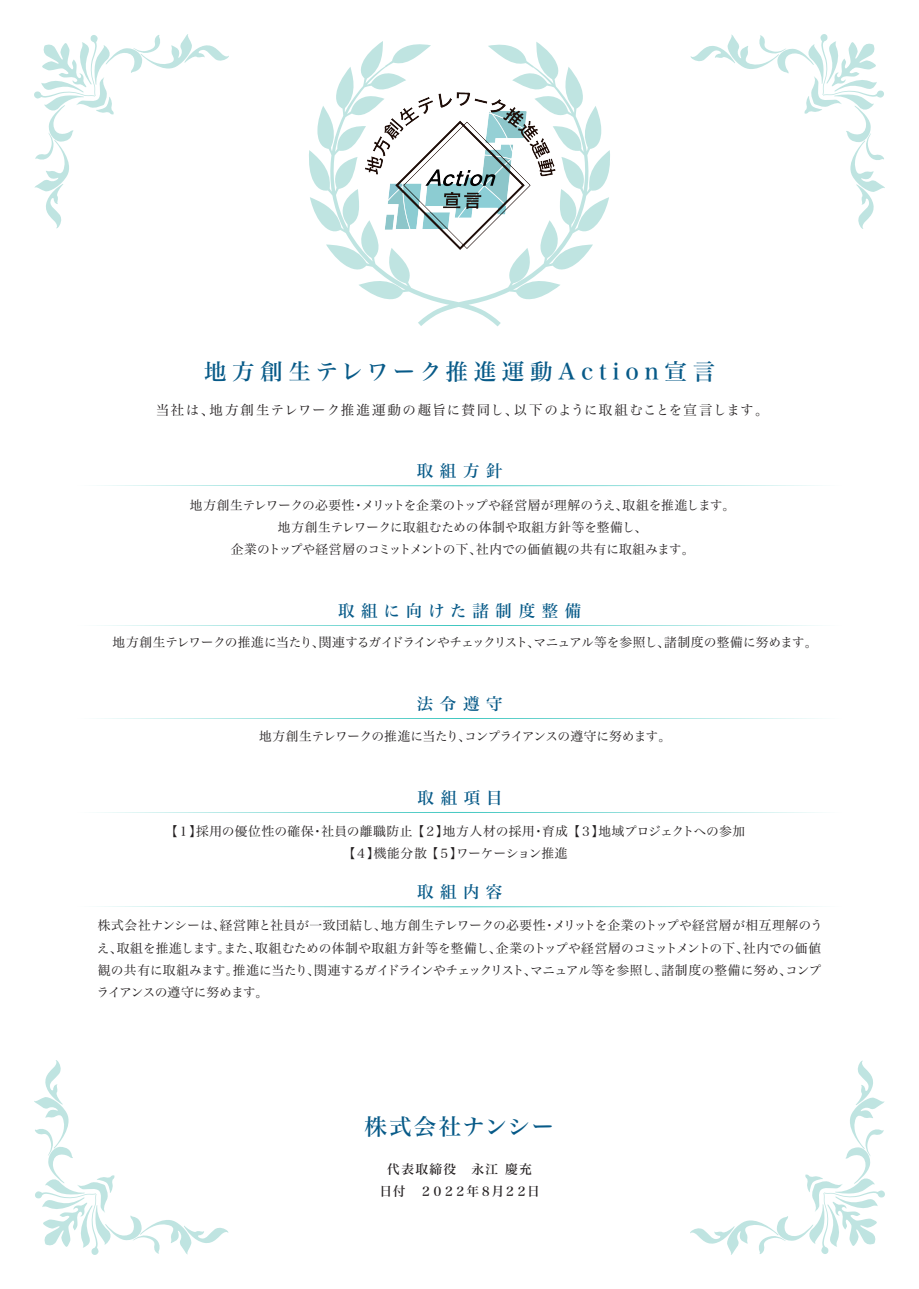
<style>
.page{position:relative;width:919px;height:1289px;background:#fff}
.page>*{position:absolute;margin:0;border:0;box-sizing:border-box;transform-origin:0 0}
.t1{font:22.5px "Hira Min Std N W5";letter-spacing:.25em;color:#075a88}
.t2{font:22.5px "Hira Min Std N W5";letter-spacing:.065em;color:#075a88}
.t3{font:16.5px "Hira Min Std N W5";letter-spacing:.4em;color:#075a88}
.t4{font:16.5px "Hira Min Std N W5";letter-spacing:.38em;color:#075a88}
.t5{font:13.5px "Hira Min Std N W3";letter-spacing:.085em;color:#231f20}
.t6{font:12.75px/22.4px "Hira Min Std N W3";letter-spacing:-.005em;color:#231f20;text-align:center}
.t7{font:12.75px/22.4px "Hira Min Std N W3";letter-spacing:.015em;color:#231f20;text-align:center}
.t8{font:12.75px "Hira Min Std N W3";letter-spacing:-.035em;color:#231f20}
.t9{font:12.75px "Hira Min Std N W3";letter-spacing:-.045em;color:#231f20}
.t10{font:12.75px/22.4px "Hira Min Std N W5";color:#231f20;text-align:center}
</style>
<div class="page">
<svg style="left:309px;top:41px;width:301px;height:285px"></svg>
<svg style="left:34px;top:34px;width:195px;height:195px"></svg>
<svg style="left:690px;top:34px;width:195px;height:195px"></svg>
<svg style="left:690px;top:1060px;width:195px;height:195px"></svg>
<svg style="left:34px;top:1060px;width:195px;height:195px"></svg>
<svg style="left:97px;top:485px;width:725px;height:1px"></svg>
<svg style="left:97px;top:625px;width:725px;height:1px"></svg>
<svg style="left:97px;top:718px;width:725px;height:1px"></svg>
<img style="left:354px;top:67px;width:210px;height:210px">
<svg style="left:97px;top:906px;width:725px;height:1px"></svg>
<svg style="left:97px;top:812px;width:725px;height:1px"></svg>
<h1 class="t1" style="left:204px;top:355px;width:512px">地方創生テレワーク推進運動Action宣言</h1>
<p class="t5" style="left:156px;top:400px;width:614px">当社は、地方創生テレワーク推進運動の趣旨に賛同し、以下のように取組むことを宣言します。</p>
<p class="t3" style="left:417px;top:459px;width:87px">取組方針</p>
<p class="t6" style="left:190px;top:493px;width:547px">地方創生テレワークの必要性・メリットを企業のトップや経営層が理解のうえ、取組を推進します。地方創生テレワークに取組むための体制や取組方針等を整備し、<br>企業のトップや経営層のコミットメントの下、社内での価値観の共有に取組みます。</p>
<p class="t4" style="left:338px;top:599px;width:245px">取組に向けた諸制度整備</p>
<p class="t8" style="left:113px;top:633px;width:706px">地方創生テレワークの推進に当たり、関連するガイドラインやチェックリスト、マニュアル等を参照し、諸制度の整備に努めます。</p>
<p class="t3" style="left:417px;top:692px;width:87px">法令遵守</p>
<p class="t9" style="left:259px;top:727px;width:413px">地方創生テレワークの推進に当たり、コンプライアンスの遵守に努めます。</p>
<p class="t3" style="left:417px;top:785px;width:87px">取組項目</p>
<p class="t7" style="left:165px;top:819px;width:581px">【１】採用の優位性の確保・社員の離職防止 【２】地方人材の採用・育成 【３】地域プロジェクトへの参加【４】機能分散 【５】ワーケーション推進</p>
<p class="t3" style="left:417px;top:880px;width:87px">取組内容</p>
<p class="t6" style="left:97px;top:914px;width:727px;text-align:left">株式会社ナンシーは、経営陣と社員が一致団結し、地方創生テレワークの必要性・メリットを企業のトップや経営層が相互理解のうえ、取組を推進します。また、取組むための体制や取組方針等を整備し、企業のトップや経営層のコミットメントの下、社内での価値観の共有に取組みます。推進に当たり、関連するガイドラインやチェックリスト、マニュアル等を参照し、諸制度の整備に努め、コンプライアンスの遵守に努めます。</p>
<h1 class="t2" style="left:364px;top:1110px;width:191px">株式会社ナンシー</h1>
<p class="t10" style="left:379px;top:1157px;width:162px">代表取締役　永江 慶充日付　２０２２年８月２２日</p>
</div>
